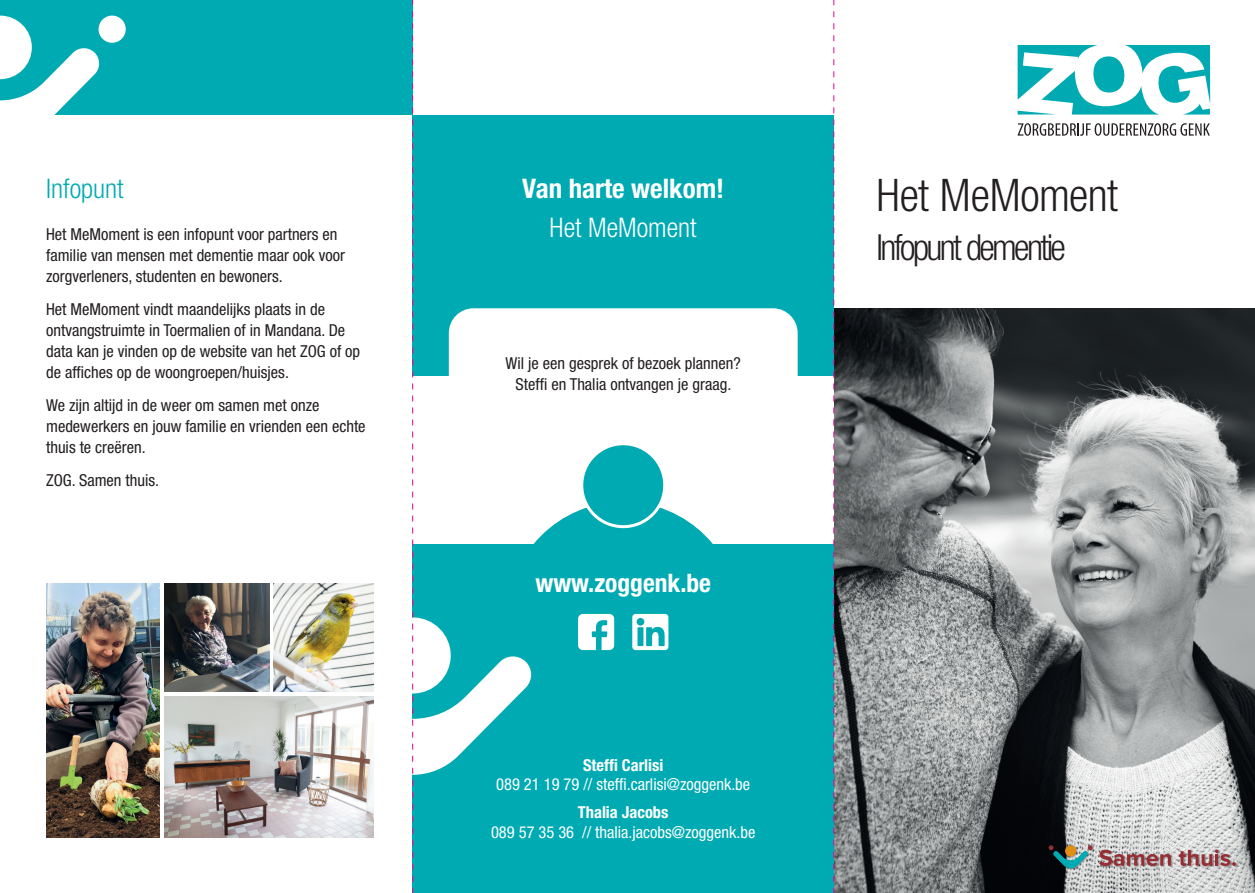
<style>
.page{position:relative;width:1255px;height:893px;background:#fff}
.page>*{position:absolute;margin:0;border:0;box-sizing:border-box;transform-origin:0 0}
.t1{font:300 condensed 45px "Helvetica Neue LT Pro";letter-spacing:-.015em;color:#231f20}
.t2{font:300 condensed 36px "Helvetica Neue LT Pro";letter-spacing:-.07em;color:#231f20}
.t3{font:700 condensed 27px "Helvetica Neue LT Pro";color:#fff}
.t4{font:300 condensed 27px "Helvetica Neue LT Pro";color:#fff}
.t5{font:300 condensed 27px "Helvetica Neue LT Pro";color:#00aab2}
.t6{font:700 condensed 25.5px "Helvetica Neue LT Pro";color:#fff}
.t7{font:condensed 16.5px/21px "Helvetica Neue LT Pro";color:#231f20}
.t8{font:condensed 16.5px "Helvetica Neue LT Pro";color:#fff}
.t9{font:700 condensed 16.5px "Helvetica Neue LT Pro";color:#fff}
</style>
<div class="page">
<div style="left:412px;top:544px;width:421px;height:349px;background:#00aab2"></div>
<div style="left:412px;top:115px;width:421px;height:261px;background:#00aab2"></div>
<div style="left:455px;top:315px;width:335px;height:127px;background:#fff;border-radius:18px"></div>
<div style="left:449px;top:308px;width:348px;height:141px;border:14px solid #fff;border-radius:18px"></div>
<div style="left:0;top:0;width:412px;height:115px;background:#00aab2"></div>
<div style="left:514px;top:509px;width:218px;height:218px;background:#00aab2;border-radius:50%"></div>
<div style="left:507px;top:502px;width:232px;height:232px;border:15px solid #00aab2;border-radius:50%"></div>
<div style="left:581px;top:444px;width:83px;height:83px;background:#00aab2;border-radius:50%"></div>
<div style="left:580px;top:442px;width:86px;height:86px;border:3px solid #fff;border-radius:50%"></div>
<svg style="left:0;top:16px;width:101px;height:99px"></svg>
<div style="left:98px;top:16px;width:28px;height:27px;background:#fff;border-radius:50%"></div>
<svg style="left:578px;top:614px;width:36px;height:36px"></svg>
<svg style="left:632px;top:614px;width:36px;height:36px"></svg>
<img style="left:834px;top:309px;width:420px;height:584px">
<img style="left:274px;top:584px;width:18px;height:108px">
<img style="left:164px;top:584px;width:105px;height:108px">
<img style="left:46px;top:584px;width:113px;height:254px">
<img style="left:164px;top:696px;width:128px;height:142px">
<div style="left:1048px;top:845px;width:189px;height:25px;background:#231f20;opacity:.37"></div>
<svg style="left:1048px;top:845px;width:44px;height:23px"></svg>
<svg style="left:1099px;top:850px;width:71px;height:16px"></svg>
<svg style="left:1178px;top:849px;width:57px;height:17px"></svg>
<svg style="left:1017px;top:45px;width:193px;height:70px"></svg>
<svg style="left:1017px;top:123px;width:192px;height:13px"></svg>
<svg style="left:833px;top:0;width:1px;height:893px"></svg>
<svg style="left:292px;top:0;width:241px;height:893px"></svg>
<h3 class="t5" style="left:46px;top:173px;width:79px">Infopunt</h3>
<p class="t7" style="left:46px;top:223px;width:300px">Het MeMoment is een infopunt voor partners en familie van mensen met dementie maar ook voor zorgverleners, studenten en bewoners.</p>
<p class="t7" style="left:46px;top:298px;width:315px">Het MeMoment vindt maandelijks plaats in de ontvangstruimte in Toermalien of in Mandana. De data kan je vinden op de website van het ZOG of op de affiches op de woongroepen/huisjes.</p>
<p class="t7" style="left:46px;top:394px;width:321px">We zijn altijd in de weer om samen met onze medewerkers en jouw familie en vrienden een echte thuis te creëren.</p>
<p class="t7" style="left:46px;top:469px;width:114px">ZOG. Samen thuis.</p>
<h3 class="t3" style="left:522px;top:172px;width:203px">Van harte welkom!</h3>
<h3 class="t4" style="left:549px;top:212px;width:149px">Het MeMoment</h3>
<p class="t7" style="left:505px;top:353px;width:237px;text-align:center">Wil je een gesprek of bezoek plannen?<br>Steffi en Thalia ontvangen je graag.</p>
<h3 class="t6" style="left:535px;top:568px;width:177px">www.zoggenk.be</h3>
<p class="t9" style="left:583px;top:755px;width:82px">Steffi Carlisi</p>
<p class="t8" style="left:496px;top:775px;width:255px">089 21 19 79 // steffi.carlisi@zoggenk.be</p>
<p class="t9" style="left:578px;top:802px;width:92px">Thalia Jacobs</p>
<p class="t8" style="left:491px;top:822px;width:266px">089 57 35 36 // thalia.jacobs@zoggenk.be</p>
<h1 class="t1" style="left:876px;top:169px;width:243px">Het MeMoment</h1>
<h2 class="t2" style="left:876px;top:227px;width:191px">Infopunt dementie</h2>
</div>
